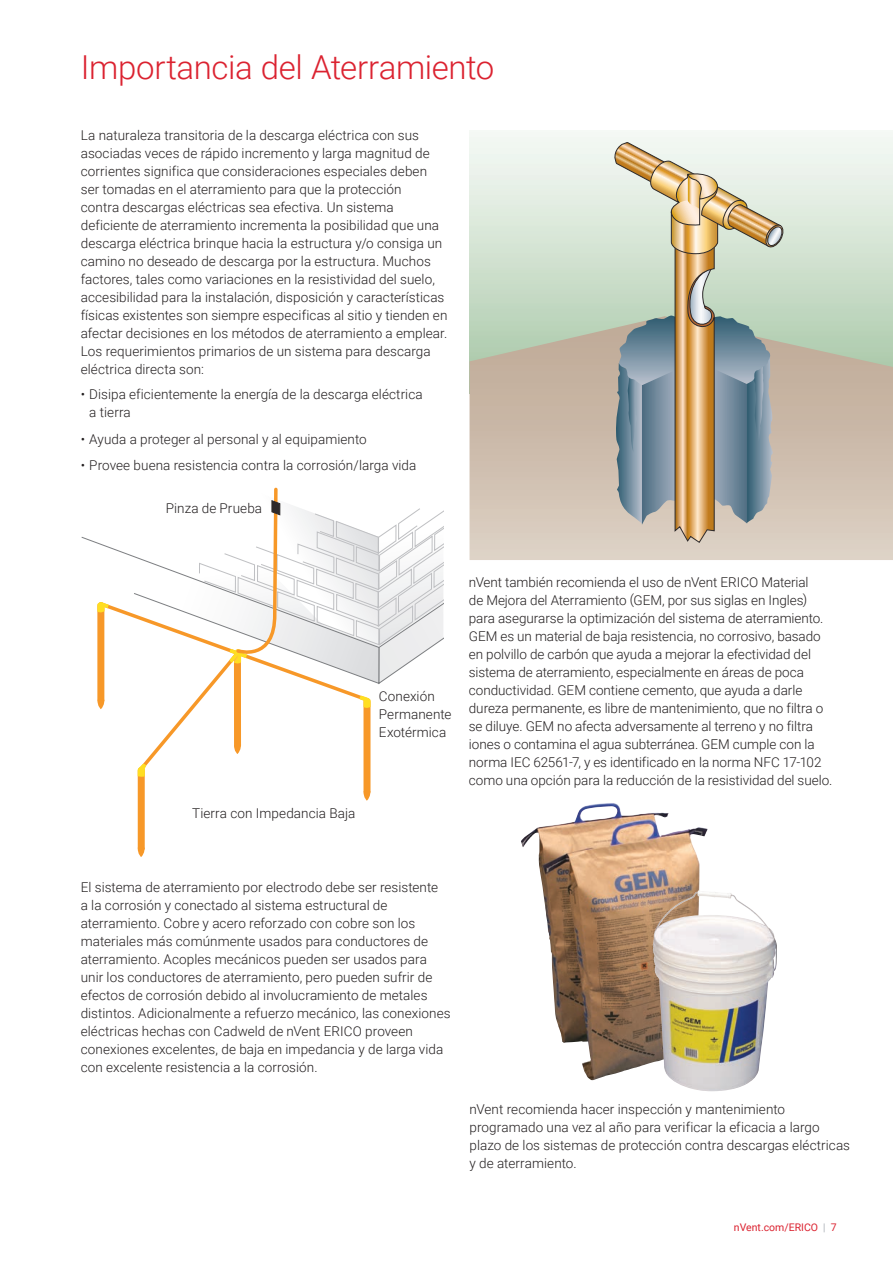
<style>
.page{position:relative;width:893px;height:1263px;background:#fff}
.page>*{position:absolute;margin:0;border:0;box-sizing:border-box;transform-origin:0 0}
.t1{font:300 33px "Roboto";letter-spacing:-.01em;color:#db2230}
.Body_Text{font:300 13.5px/18px "Roboto";letter-spacing:.005em;color:#231f20}
.t2{font:10.5px "Roboto";color:#db2230}
.s1{font-weight:300;color:#8f959e}
</style>
<div class="page">
<div style="left:363px;top:701px;width:7px;height:90px;background:#f79828"></div>
<div style="left:138px;top:770px;width:7px;height:78px;background:#f79828"></div>
<svg style="left:138px;top:848px;width:7px;height:9px"></svg>
<svg style="left:363px;top:791px;width:8px;height:10px"></svg>
<svg style="left:82px;top:487px;width:361px;height:290px"></svg>
<svg style="left:469px;top:132px;width:424px;height:184px"></svg>
<svg style="left:469px;top:316px;width:424px;height:244px;background:#ccc1b0"></svg>
<svg style="left:612px;top:143px;width:173px;height:400px;background:#b5b5a5"></svg>
<img style="left:521px;top:807px;width:180px;height:273px">
<img style="left:652px;top:890px;width:125px;height:201px">
<p class="t1" style="left:81px;top:44px;width:415px">Importancia del Aterramiento</p>
<p class="Body_Text" style="left:81px;top:126px;width:368px">La naturaleza transitoria de la descarga eléctrica con sus asociadas veces de rápido incremento y larga magnitud de corrientes significa que consideraciones especiales deben ser tomadas en el aterramiento para que la protección<br>contra descargas eléctricas sea efectiva. Un sistema deficiente de aterramiento incrementa la posibilidad que una descarga eléctrica brinque hacia la estructura y/o consiga un camino no deseado de descarga por la estructura. Muchos factores, tales como variaciones en la resistividad del suelo, accesibilidad para la instalación, disposición y características físicas existentes son siempre especificas al sitio y tienden en afectar decisiones en los métodos de aterramiento a emplear.<br>Los requerimientos primarios de un sistema para descarga eléctrica directa son:</p>
<p class="Body_Text" style="left:89px;top:385px;width:335px;text-indent:-9px">• Disipa eficientemente la energía de la descarga eléctrica a tierra</p>
<p class="Body_Text" style="left:81px;top:429px;width:287px">• Ayuda a proteger al personal y al equipamiento</p>
<p class="Body_Text" style="left:81px;top:456px;width:337px">• Provee buena resistencia contra la corrosión/larga vida</p>
<p class="Body_Text" style="left:166px;top:499px;width:98px">Pinza de Prueba</p>
<p class="Body_Text" style="left:192px;top:804px;width:165px">Tierra con Impedancia Baja</p>
<p class="Body_Text" style="left:379px;top:687px;width:74px">Conexión<br>Permanente<br>Exotérmica</p>
<p class="Body_Text" style="left:469px;top:573px;width:365px">nVent también recomienda el uso de nVent ERICO Material<br>de Mejora del Aterramiento (GEM, por sus siglas en Ingles) para asegurarse la optimización del sistema de aterramiento.<br>GEM es un material de baja resistencia, no corrosivo, basado en polvillo de carbón que ayuda a mejorar la efectividad del sistema de aterramiento, especialmente en áreas de poca conductividad. GEM contiene cemento, que ayuda a darle dureza permanente, es libre de mantenimiento, que no filtra o se diluye. GEM no afecta adversamente al terreno y no filtra iones o contamina el agua subterránea. GEM cumple con la norma IEC 62561-7, y es identificado en la norma NFC 17-102 como una opción para la reducción de la resistividad del suelo.</p>
<p class="Body_Text" style="left:81px;top:877px;width:371px">El sistema de aterramiento por electrodo debe ser resistente<br>a la corrosión y conectado al sistema estructural de aterramiento. Cobre y acero reforzado con cobre son los materiales más comúnmente usados para conductores de aterramiento. Acoples mecánicos pueden ser usados para unir los conductores de aterramiento, pero pueden sufrir de efectos de corrosión debido al involucramiento de metales distintos. Adicionalmente a refuerzo mecánico, las conexiones eléctricas hechas con Cadweld de nVent ERICO proveen conexiones excelentes, de baja en impedancia y de larga vida con excelente resistencia a la corrosión.</p>
<p class="Body_Text" style="left:469px;top:1099px;width:382px">nVent recomienda hacer inspección y mantenimiento programado una vez al año para verificar la eficacia a largo plazo de los sistemas de protección contra descargas eléctricas y de aterramiento.</p>
<p class="t2" style="left:734px;top:1220px;width:104px">nVent.com/ERICO <span class="s1">|</span> 7</p>
</div>
